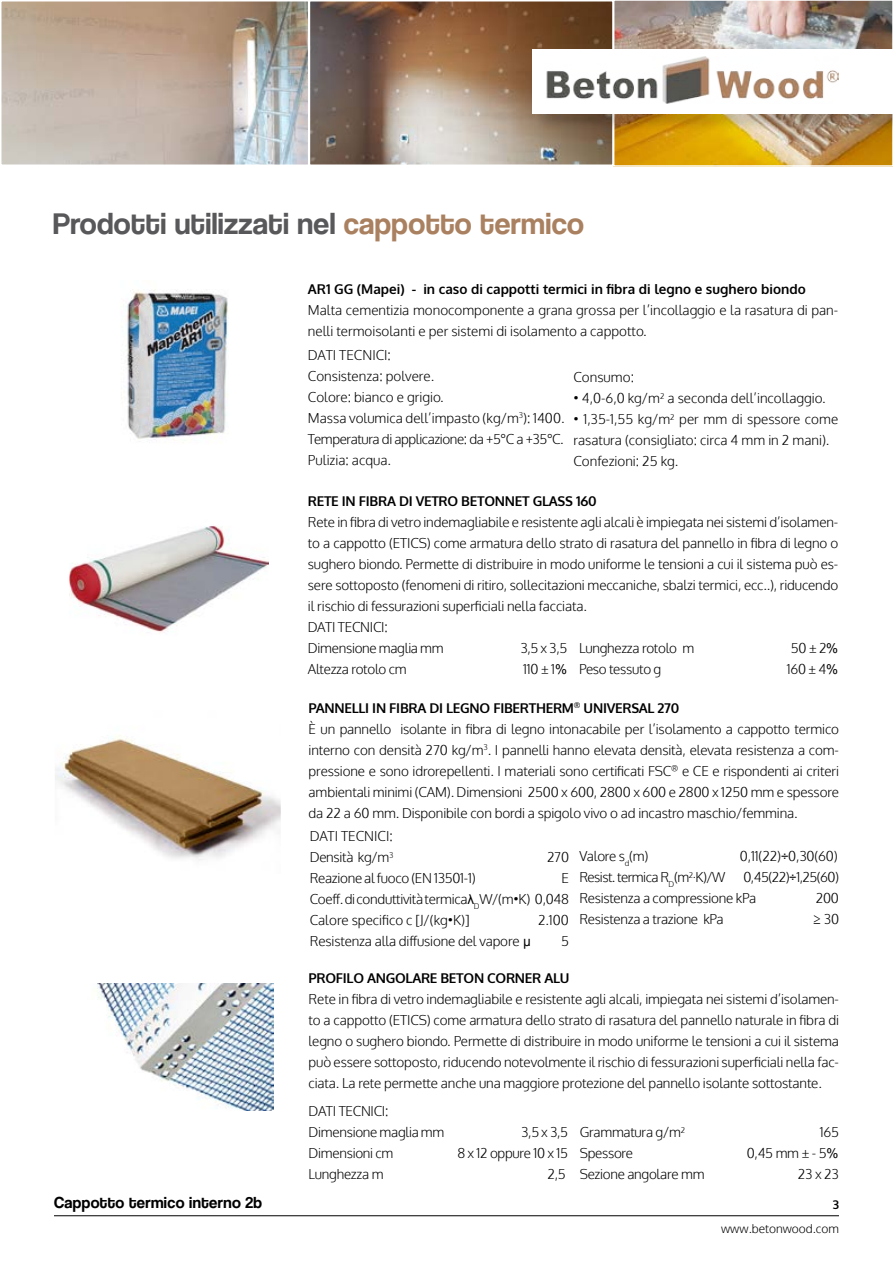
<style>
.page{position:relative;width:893px;height:1263px;background:#fff}
.page>*{position:absolute;margin:0;border:0;box-sizing:border-box;transform-origin:0 0}
.t1{font:31.5px "Coolvetica Rg";letter-spacing:.01em;color:#58585b}
.t2{font:16.5px "Coolvetica Rg";letter-spacing:.02em;color:#000}
.t3{font:300 13.5px/21px "Oxygen";letter-spacing:-.01em;color:#000}
.t4{font:700 13.5px "Oxygen";letter-spacing:-.005em;color:#000}
.t5{font:300 13.5px "Oxygen";letter-spacing:-.04em;color:#000}
.t6{font:300 12px "Oxygen";color:#000}
.t7{font:700 12px "Oxygen";color:#000}
.s1{color:#aa8160}
.s2{font-family:"Arial";font-weight:400}
.s3{font-weight:700}
</style>
<div class="page">
<hr style="left:54px;top:1215px;width:785px;height:1px;background:#000">
<svg style="left:55px;top:735px;width:226px;height:125px"></svg>
<img style="left:121px;top:289px;width:107px;height:153px">
<img style="left:3px;top:3px;width:887px;height:161px">
<div style="left:613px;top:0;width:280px;height:167px;border:2px solid #fff"></div>
<div style="left:0;top:0;width:309px;height:166px;border:2px solid #fff"></div>
<div style="left:309px;top:0;width:305px;height:166px;border:2px solid #fff"></div>
<div style="left:535px;top:52px;width:358px;height:81px;background:#000;opacity:.15"></div>
<div style="left:533px;top:49px;width:360px;height:64px;background:#fff"></div>
<img style="left:546px;top:57px;width:293px;height:46px">
<img style="left:97px;top:984px;width:176px;height:126px">
<img style="left:69px;top:526px;width:199px;height:107px">
<h1 class="t1" style="left:53px;top:205px;width:532px">Prodotti utilizzati nel <span class="s1">cappotto termico</span></h1>
<p class="t4" style="left:308px;top:281px;width:499px">AR1 GG (Mapei) - in caso di cappotti termici in fibra di legno e sughero biondo</p>
<p class="t3" style="left:308px;top:300px;width:532px">Malta cementizia monocomponente a grana grossa per l’incollaggio e la rasatura di pan&shy;nelli termoisolanti e per sistemi di isolamento a cappotto.</p>
<p class="t3" style="left:308px;top:345px;width:258px">DATI TECNICI:<br>Consistenza: polvere.<br>Colore: bianco e grigio.<br>Massa volumica dell’impasto (kg/m<sup>3</sup>): 1400.<br>Temperatura di applicazione: da +5°C a +35°C.<br>Pulizia: acqua.</p>
<p class="t3" style="left:573px;top:367px;width:62px">Consumo:</p>
<p class="t3" style="left:573px;top:388px;width:253px">• 4,0-6,0 kg/m<sup>2</sup> a seconda dell’incollaggio.</p>
<p class="t3" style="left:573px;top:409px;width:266px">• 1,35-1,55 kg/m<sup>2</sup> per mm di spessore come rasatura (consigliato: circa 4 mm in 2 mani).<br>Confezioni: 25 kg.</p>
<p class="t4" style="left:308px;top:493px;width:159px">RETE IN FIBRA DI VETRO betonnetglass</p>
<p class="t4" style="left:576px;top:493px;width:22px">160</p>
<p class="t3" style="left:308px;top:512px;width:532px">Rete in fibra di vetro indemagliabile e resistente agli alcali è impiegata nei sistemi d’isolamen&shy;to a cappotto (ETICS) come armatura dello strato di rasatura del pannello in fibra di legno o sughero biondo. Permette di distribuire in modo uniforme le tensioni a cui il sistema può es&shy;sere sottoposto (fenomeni di ritiro, sollecitazioni meccaniche, sbalzi termici, ecc..), riducendo il rischio di fessurazioni superficiali nella facciata.<br>DATI TECNICI:<br>Dimensione maglia mm</p>
<p class="t3" style="left:579px;top:638px;width:117px">Lunghezza rotolo m</p>
<p class="t3" style="left:791px;top:638px;width:49px">50 ± 2<span class="s2">%</span></p>
<p class="t3" style="left:579px;top:659px;width:84px">Peso tessuto g</p>
<p class="t3" style="left:787px;top:659px;width:53px">160 ± 4<span class="s2">%</span></p>
<p class="t3" style="left:520px;top:638px;width:48px">3,5 x 3,5</p>
<p class="t3" style="left:308px;top:659px;width:100px">Altezza rotolo cm</p>
<p class="t3" style="left:523px;top:659px;width:45px">110 ± 1<span class="s2">%</span></p>
<p class="t3" style="left:309px;top:698px;width:532px"><span class="s3">PANNELLI IN FIBRA DI LEGNO FIBERTHERM</span><sup>®</sup> <span class="s3">UNIVERSAL 270<br></span>È un pannello isolante in fibra di legno intonacabile per l’isolamento a cappotto termico interno con densità 270 kg/m<sup>3</sup>. I pannelli hanno elevata densità, elevata resistenza a com&shy;pressione e sono idrorepellenti. I materiali sono certificati FSC<sup>®</sup> e CE e rispondenti ai criteri ambientali minimi (CAM). Dimensioni 2500 x 600, 2800 x 600 e 2800 x 1250 mm e spessore da 22 a 60 mm. Disponibile con bordi a spigolo vivo o ad incastro maschio/femmina.</p>
<p class="t3" style="left:310px;top:826px;width:85px">DATI TECNICI:<br>Densità kg/m<sup>3</sup></p>
<p class="t3" style="left:579px;top:846px;width:71px">Valore s<sub>d</sub>(m)</p>
<p class="t3" style="left:740px;top:846px;width:99px">0,11(22)<span class="s2">÷</span>0,30(60)</p>
<p class="t5" style="left:579px;top:869px;width:147px">Resist. termica R<sub>D</sub>(m<sup>2</sup>·K)/W</p>
<p class="t3" style="left:547px;top:847px;width:23px">270</p>
<p class="t3" style="left:579px;top:867px;width:261px;text-indent:164px">0,45(22)<span class="s2">÷</span>1,25(60)<br>Resistenza a compressione kPa</p>
<p class="t3" style="left:310px;top:868px;width:167px">Reazione al fuoco (EN 13501-1)</p>
<p class="t3" style="left:310px;top:868px;width:261px;text-align:justify;text-indent:252px">E Coeff. di conduttività termica<span class="s2">λ</span><sub>D</sub>W/(m•K) 0,048<br>Calore specifico c [J/(kg•K)]</p>
<p class="t3" style="left:816px;top:888px;width:25px">200</p>
<p class="t3" style="left:579px;top:909px;width:146px">Resistenza a trazione kPa</p>
<p class="t3" style="left:813px;top:909px;width:28px">≥ 30</p>
<p class="t3" style="left:538px;top:910px;width:32px">2.100</p>
<p class="t3" style="left:310px;top:931px;width:223px">Resistenza alla diffusione del vapore <span class="s2">μ</span></p>
<p class="t3" style="left:561px;top:931px;width:9px">5</p>
<p class="t4" style="left:309px;top:969px;width:262px">PROFILO ANGOLARE BETON CORNER ALU</p>
<p class="t3" style="left:309px;top:988px;width:532px;text-align:justify">Rete in fibra di vetro indemagliabile e resistente agli alcali, impiegata nei sistemi d’isolamen&shy;to a cappotto (ETICS) come armatura dello strato di rasatura del pannello naturale in fibra di legno o sughero biondo. Permette di distribuire in modo uniforme le tensioni a cui il sistema può essere sottoposto, riducendo notevolmente il rischio di fessurazioni superficiali nella fac&shy;ciata. La rete permette anche una maggiore protezione del pannello isolante sottostante.</p>
<p class="t3" style="left:309px;top:1101px;width:137px">DATI TECNICI:<br>Dimensione maglia mm</p>
<p class="t3" style="left:580px;top:1122px;width:107px">Grammatura g/m<sup>2</sup></p>
<p class="t3" style="left:820px;top:1122px;width:21px">165</p>
<p class="t3" style="left:580px;top:1143px;width:55px">Spessore</p>
<p class="t3" style="left:747px;top:1143px;width:93px">0,45 mm ± - 5<span class="s2">%</span></p>
<p class="t3" style="left:580px;top:1164px;width:126px">Sezione angolare mm</p>
<p class="t3" style="left:798px;top:1164px;width:42px">23 x 23</p>
<p class="t3" style="left:521px;top:1122px;width:48px">3,5 x 3,5</p>
<p class="t3" style="left:309px;top:1143px;width:86px">Dimensioni cm</p>
<p class="t3" style="left:457px;top:1143px;width:112px">8 x 12 oppure 10 x 15</p>
<p class="t3" style="left:309px;top:1164px;width:76px">Lunghezza m</p>
<p class="t3" style="left:547px;top:1164px;width:20px">2,5</p>
<p class="t2" style="left:54px;top:1193px;width:210px">Cappotto termico interno 2b</p>
<p class="t7" style="left:833px;top:1197px;width:8px">3</p>
<p class="t6" style="left:721px;top:1221px;width:119px">www.betonwood.com</p>
</div>
